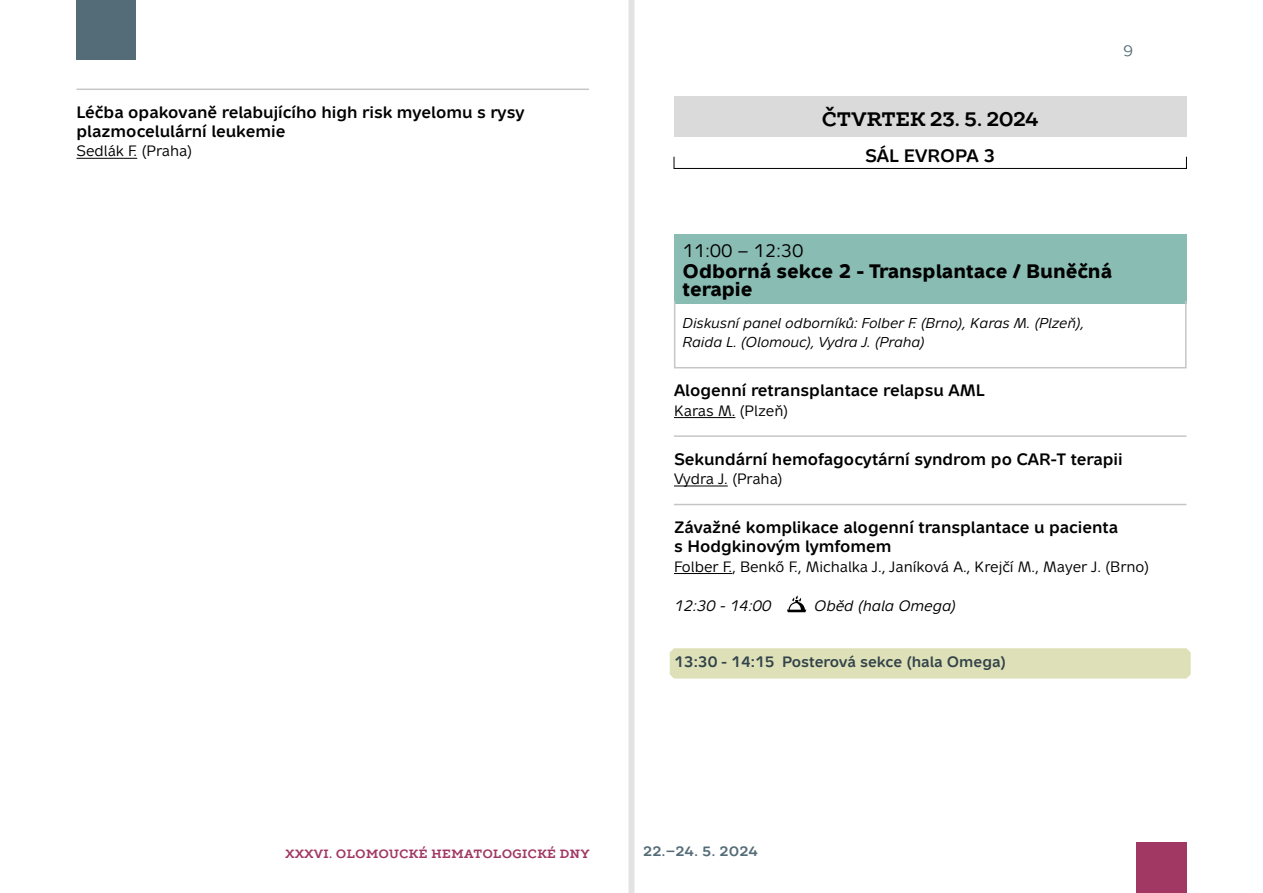
<style>
.page{position:relative;width:1263px;height:893px;background:#fff}
.page>*{position:absolute;margin:0;border:0;box-sizing:border-box;transform-origin:0 0}
.Lekari_H1{font:700 19.5px/18px "Metron";color:#000}
.Datum{font:700 19.5px "TT Slabs";color:#000}
.Lekari_cas{font:18px "Metron";color:#000}
.Saly{font:700 18px "Metron";color:#000}
.Lekari_H2{font:700 16.5px/19.2px "Metron";color:#000}
.Lekari_jmeno{font:15px "Metron";color:#000}
.Posterova_sekce{font:700 15px "Metron";color:#32434a}
.Obed_Prestavka{font:italic 15px "Metron";color:#000}
.t1{font:15px "TT Slabs";color:#546c78}
.Lekari_predsednictvo{font:italic 14.25px/19.5px "Metron";color:#000}
.t2{font:700 13.5px "TT Slabs";letter-spacing:.05em;color:#546c78}
.t3{font:700 12px "TT Slabs";letter-spacing:.04em;color:#a13763}
</style>
<div class="page">
<div style="left:77px;top:0;width:59px;height:60px;background:#546c78"></div>
<div style="left:1136px;top:843px;width:50px;height:50px;background:#a13763"></div>
<hr style="left:77px;top:89px;width:512px;height:1px;background:#c5c6c6">
<hr style="left:77px;top:158px;width:60px;height:1px;background:#000">
<div style="left:674px;top:97px;width:512px;height:40px;background:#dadada"></div>
<div style="left:674px;top:156px;width:513px;height:13px;border:1px solid #000"></div>
<div style="left:674px;top:234px;width:512px;height:70px;background:#89bdb4"></div>
<hr style="left:674px;top:301px;width:1px;height:67px;background:#c5c6c6">
<hr style="left:1185px;top:301px;width:1px;height:67px;background:#c5c6c6">
<hr style="left:674px;top:367px;width:512px;height:1px;background:#c5c6c6">
<hr style="left:674px;top:417px;width:61px;height:1px;background:#000">
<hr style="left:674px;top:435px;width:512px;height:2px;background:#c5c6c6">
<hr style="left:674px;top:486px;width:54px;height:1px;background:#000">
<hr style="left:674px;top:504px;width:512px;height:1px;background:#c5c6c6">
<hr style="left:674px;top:573px;width:58px;height:1px;background:#000">
<div style="left:670px;top:648px;width:521px;height:31px;background:#dee0b7"></div>
<svg style="left:787px;top:595px;width:19px;height:17px"></svg>
<div style="left:628px;top:0;width:6px;height:893px;background:#e3e3e3"></div>
<p class="Lekari_H2" style="left:77px;top:102px;width:449px">Léčba opakovaně relabujícího high risk myelomu s rysy plazmocelulární leukemie</p>
<p class="Lekari_jmeno" style="left:77px;top:143px;width:117px">Sedlák F. (Praha)</p>
<p class="Datum" style="left:822px;top:106px;width:218px">ČTVRTEK 23. 5. 2024</p>
<p class="Saly" style="left:865px;top:145px;width:132px">SÁL EVROPA 3</p>
<p class="t1" style="left:1123px;top:41px;width:11px">9</p>
<p class="Lekari_cas" style="left:682px;top:240px;width:123px">11:00 – 12:30</p>
<p class="Lekari_H1" style="left:682px;top:262px;width:431px">Odborná sekce 2 - Transplantace / Buněčná terapie</p>
<p class="Lekari_predsednictvo" style="left:682px;top:313px;width:403px">Diskusní panel odborníků: Folber F. (Brno), Karas M. (Plzeň),<br>Raida L. (Olomouc), Vydra J. (Praha)</p>
<p class="Lekari_H2" style="left:674px;top:381px;width:312px">Alogenní retransplantace relapsu AML</p>
<p class="Lekari_jmeno" style="left:674px;top:402px;width:116px">Karas M. (Plzeň)</p>
<p class="Lekari_H2" style="left:674px;top:449px;width:450px">Sekundární hemofagocytární syndrom po CAR-T terapii</p>
<p class="Lekari_jmeno" style="left:674px;top:470px;width:110px">Vydra J. (Praha)</p>
<p class="Lekari_H2" style="left:674px;top:518px;width:446px">Závažné komplikace alogenní transplantace u pacienta s Hodgkinovým lymfomem</p>
<p class="Lekari_jmeno" style="left:674px;top:558px;width:477px">Folber F., Benkő F., Michalka J., Janíková A., Krejčí M., Mayer J. (Brno)</p>
<p class="Obed_Prestavka" style="left:674px;top:597px;width:99px">12:30 - 14:00</p>
<p class="Obed_Prestavka" style="left:814px;top:597px;width:143px">Oběd (hala Omega)</p>
<p class="Posterova_sekce" style="left:674px;top:653px;width:333px">13:30 - 14:15 Posterová sekce (hala Omega)</p>
<p class="t3" style="left:286px;top:845px;width:305px">XXXVI. OLOMOUCKÉ HEMATOLOGICKÉ DNY</p>
<p class="t2" style="left:643px;top:842px;width:116px">22.–24. 5. 2024</p>
</div>
